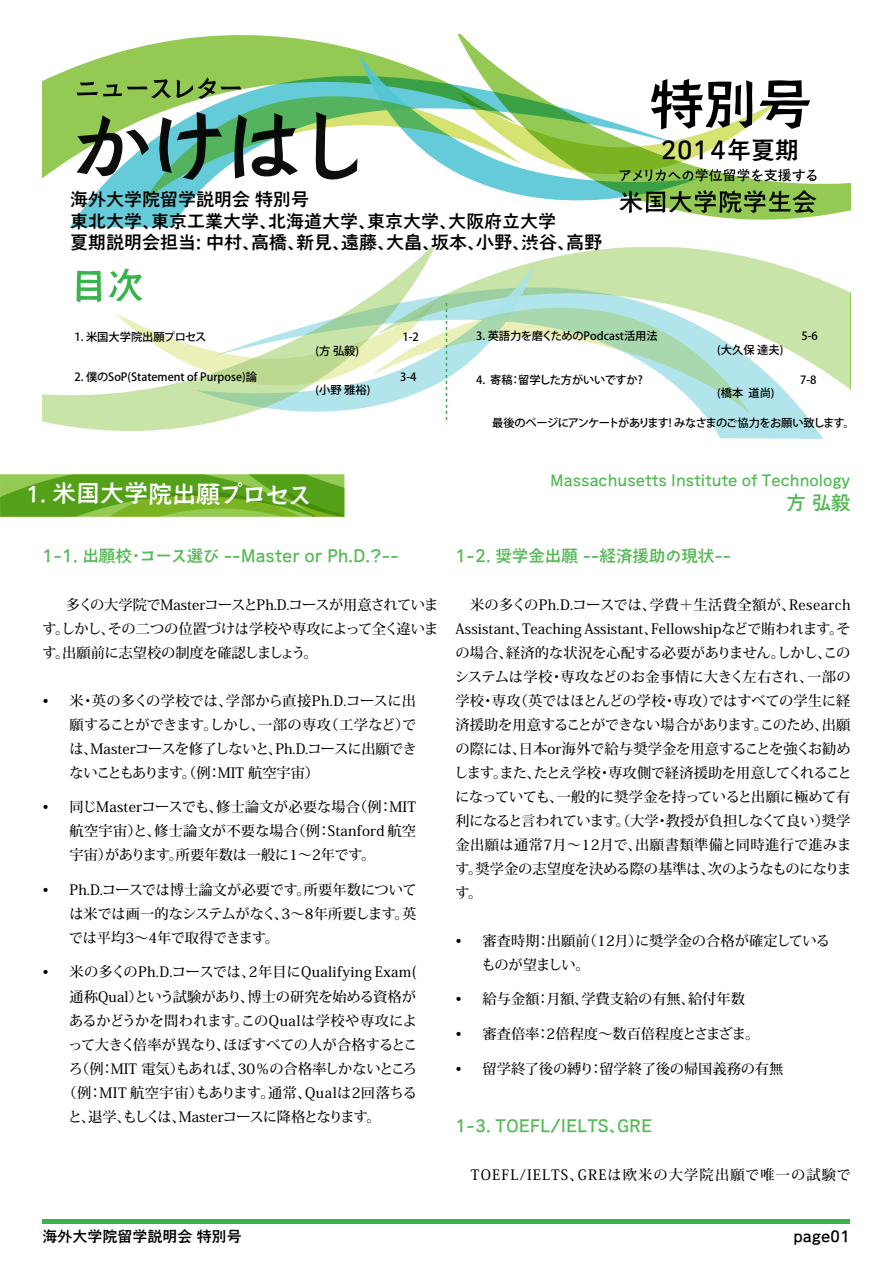
<style>
.page{position:relative;width:893px;height:1263px;background:#fff}
.page>*{position:absolute;margin:0;border:0;box-sizing:border-box;transform-origin:0 0}
.t1{font:54px "Aralet Std DB";color:#000}
.t2{font:24px "Aralet Std DB";letter-spacing:-.01em;color:#fff}
.t3{font:24px "Aralet Std DB";color:#000}
.t4{font:19.5px "Aralet Std DB";color:#55ba56}
.t5{font:18px/21.6px "Aralet Std DB";color:#000}
.t6{font:16.5px "Aralet Std DB";color:#55ba56}
.t7{font:15px "Aralet Std DB";color:#55ba56}
.t8{font:15px "Aralet Std DB";color:#000}
.t9{font:500 14.25px/24px "Koz Min Pro";color:#000;text-align:justify}
.t10{font:500 14.25px "Koz Min Pro";letter-spacing:.025em;color:#000}
.t11{font:500 14.25px "Koz Min Pro";letter-spacing:.08em;color:#000}
.t12{font:500 14.25px "Koz Min Pro";letter-spacing:.035em;color:#000}
.t13{font:500 14.25px "Koz Min Pro";letter-spacing:-.06em;color:#000}
.t14{font:500 14.25px "Koz Min Pro";letter-spacing:.03em;color:#000}
.t15{font:500 11.25px "Koz Go Pro";letter-spacing:-.01em;color:#000}
.t16{font:500 11.25px "Koz Go Pro";letter-spacing:-.07em;color:#000}
</style>
<div class="page">
<div style="left:43px;top:1219px;width:807px;height:5px;background:#39b54a"></div>
<svg style="left:71px;top:213px;width:111px;height:13px"></svg>
<svg style="left:43px;top:35px;width:325px;height:143px;fill:#94ca53"></svg>
<svg style="left:358px;top:53px;width:77px;height:24px;fill:#94ca54"></svg>
<svg style="left:458px;top:35px;width:392px;height:185px"></svg>
<svg style="left:43px;top:247px;width:807px;height:191px"></svg>
<svg style="left:77px;top:271px;width:24px;height:31px"></svg>
<svg style="left:109px;top:269px;width:641px;height:151px"></svg>
<svg style="left:76px;top:77px;width:740px;height:136px"></svg>
<svg style="left:0;top:474px;width:344px;height:43px;background:#66aa26"></svg>
<p class="t5" style="left:70px;top:188px;width:534px">海外大学院留学説明会 特別号<br>東北大学、東京工業大学、北海道大学、東京大学、大阪府立大学<br>夏期説明会担当: 中村、高橋、新見、遠藤、大畠、坂本、小野、渋谷、高野</p>
<h1 class="t1" style="left:650px;top:67px;width:163px">特別号</h1>
<h2 class="t3" style="left:661px;top:134px;width:140px">201４年夏期</h2>
<p class="t15" style="left:74px;top:330px;width:257px">1. 米国大学院出願プロセス　　　　　　　　　　　</p>
<p class="t15" style="left:402px;top:330px;width:18px">1-2</p>
<p class="t15" style="left:316px;top:344px;width:45px">(方 弘毅)</p>
<p class="t15" style="left:74px;top:369px;width:184px">2. 僕のSoP(Statement of Purpose)論</p>
<p class="t15" style="left:400px;top:369px;width:18px">3-4</p>
<p class="t15" style="left:316px;top:383px;width:56px">(小野 雅裕)</p>
<p class="t15" style="left:476px;top:329px;width:183px">3. 英語力を磨くためのPodcast活用法</p>
<p class="t15" style="left:801px;top:329px;width:18px">5-6</p>
<p class="t15" style="left:717px;top:342px;width:68px">(大久保 達夫)</p>
<p class="t15" style="left:476px;top:372px;width:168px">4. 寄稿：留学した方がいいですか?</p>
<p class="t15" style="left:800px;top:372px;width:18px">7-8</p>
<p class="t15" style="left:717px;top:386px;width:59px">(橋本 道尚)</p>
<p class="t16" style="left:492px;top:416px;width:364px">最後のページにアンケートがあります! みなさまのご協力をお願い致します。</p>
<h2 class="t2" style="left:52px;top:477px;width:261px">米国大学院出願プロセス</h2>
<p class="t7" style="left:550px;top:470px;width:302px">Massachusetts Institute of Technology</p>
<h3 class="t4" style="left:786px;top:489px;width:66px">方 弘毅</h3>
<p class="t6" style="left:43px;top:544px;width:358px">1-1. 出願校・コース選び --Master or Ph.D.?--</p>
<p class="t9" style="left:42px;top:592px;width:397px;text-indent:9px">　多くの大学院でMasterコースとPh.D.コースが用意されています。しかし、その二つの位置づけは学校や専攻によって全く違います。出願前に志望校の制度を確認しましょう。</p>
<p class="t9" style="left:69px;top:688px;width:349px;text-indent:-27px">• 米・英の多くの学校では、学部から直接Ph.D.コースに出願することができます。しかし、一部の専攻（工学など）では、Masterコースを修了しないと、Ph.D.コースに出願できないこともあります。（例：MIT 航空宇宙）</p>
<p class="t9" style="left:70px;top:794px;width:348px;text-indent:-27px">• 同じMasterコースでも、修士論文が必要な場合（例：MIT航空宇宙）と、修士論文が不要な場合（例：Stanford 航空宇宙）があります。所要年数は一般に1～2年です。</p>
<p class="t9" style="left:69px;top:877px;width:349px;text-indent:-26px">• Ph.D.コースでは博士論文が必要です。所要年数については米では画一的なシステムがなく、3～8年所要します。英では平均3～4年で取得できます。</p>
<p class="t10" style="left:43px;top:962px;width:375px">• 米の多くのPh.D.コースでは、2年目にQualifying Exam(</p>
<p class="t9" style="left:70px;top:984px;width:348px">通称Qual）という試験があり、博士の研究を始める資格が</p>
<p class="t14" style="left:69px;top:1010px;width:349px">あるかどうかを問われます。このQualは学校や専攻によ</p>
<p class="t9" style="left:69px;top:1032px;width:351px">って大きく倍率が異なり、ほぼすべての人が合格するとこ</p>
<p class="t9" style="left:69px;top:1056px;width:350px">ろ（例：MIT 電気）もあれば、30％の合格率しかないところ</p>
<p class="t12" style="left:63px;top:1082px;width:356px">（例：MIT 航空宇宙）もあります。通常、Qualは2回落ちる</p>
<p class="t13" style="left:68px;top:1106px;width:314px">と、退学、もしくは、Masterコースに降格となります。</p>
<p class="t6" style="left:455px;top:544px;width:277px">1-2. 奨学金出願 --経済援助の現状--</p>
<p class="t9" style="left:454px;top:592px;width:399px">　米の多くのPh.D.コースでは、学費＋生活費全額が、Research Assistant、Teaching Assistant、Fellowshipなどで賄われます。その場合、経済的な状況を心配する必要がありません。しかし、このシステムは学校・専攻などのお金事情に大きく左右され、一部の学校・専攻（英ではほとんどの学校・専攻）ではすべての学生に経済援助を用意することができない場合があります。このため、出願の際には、日本or海外で給与奨学金を用意することを強くお勧めします。また、たとえ学校・専攻側で経済援助を用意してくれることになっていても、一般的に奨学金を持っていると出願に極めて有利になると言われています。（大学・教授が負担しなくて良い）奨学金出願は通常7月～12月で、出願書類準備と同時進行で進みます。奨学金の志望度を決める際の基準は、次のようなものになります。</p>
<p class="t9" style="left:481px;top:928px;width:350px;text-indent:-26px">• 審査時期：出願前（12月）に奨学金の合格が確定しているものが望ましい。</p>
<p class="t9" style="left:455px;top:986px;width:291px">• 給与金額：月額、学費支給の有無、給付年数</p>
<p class="t9" style="left:455px;top:1021px;width:305px">• 審査倍率：2倍程度～数百倍程度とさまざま。</p>
<p class="t9" style="left:455px;top:1056px;width:329px">• 留学終了後の縛り：留学終了後の帰国義務の有無</p>
<p class="t6" style="left:455px;top:1115px;width:198px">1-3. TOEFL/IELTS、GRE</p>
<p class="t11" style="left:455px;top:1165px;width:397px">　TOEFL/IELTS、GREは欧米の大学院出願で唯一の試験で</p>
<p class="t8" style="left:43px;top:1226px;width:201px">海外大学院留学説明会 特別号</p>
<p class="t8" style="left:793px;top:1226px;width:58px">page01</p>
</div>
